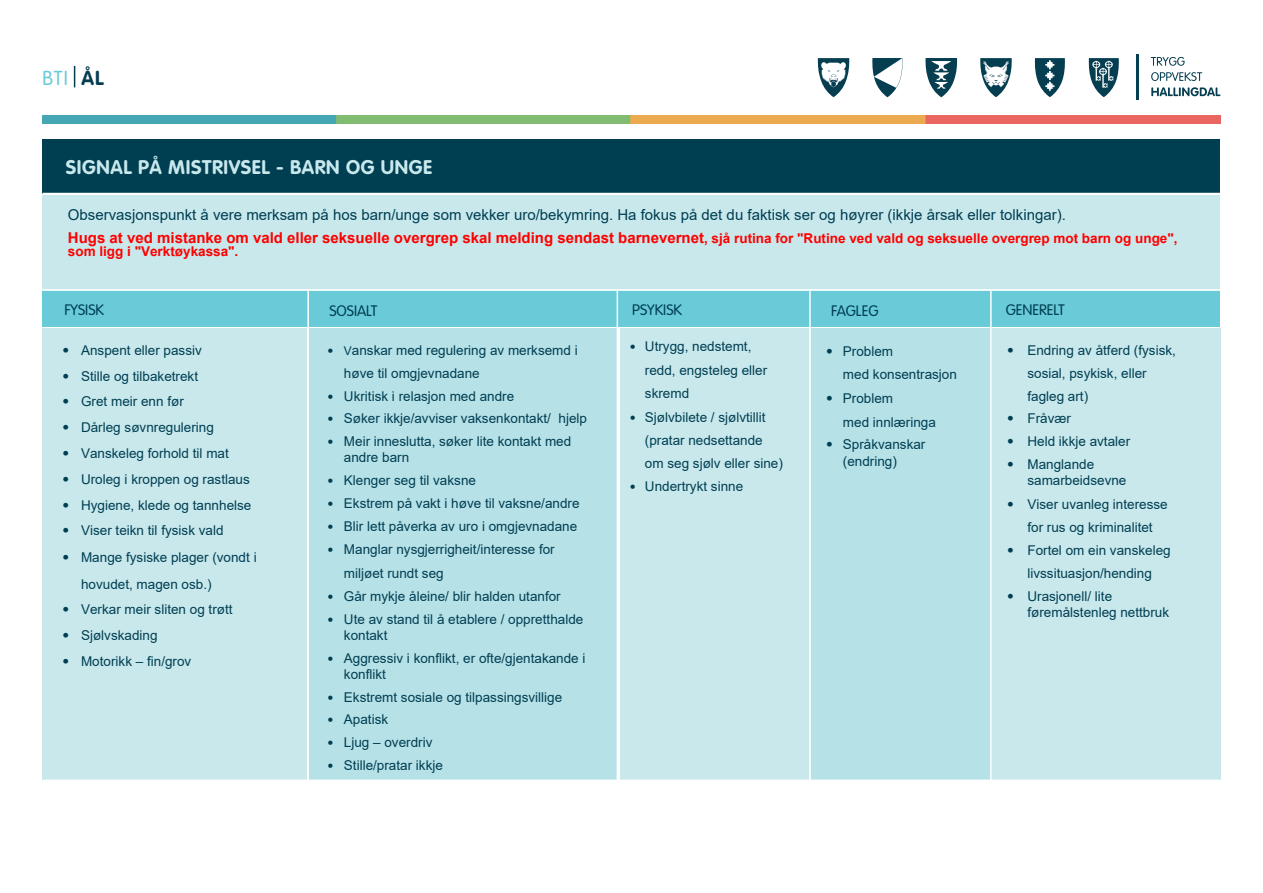
<style>
.page{position:relative;width:1263px;height:893px;background:#fff}
.page>*{position:absolute;margin:0;border:0;box-sizing:border-box;transform-origin:0 0}
.t1{font:300 19.95px "VAG Rounded";color:#6acbd8}
.t2{font:700 19.5px "VAG Rounded";letter-spacing:.03em;color:#c8e8ec}
.t3{font:15px/23.5px "Arial";color:#003e52}
.t4{font:300 15px "VAG Rounded";color:#003e52}
.t5{font:13.5px/16.2px "Arial";color:#003e52}
.t6{font:700 13.5px "Arial";color:#f00}
.s1{font-weight:700;color:#083d50}
.s2{font-weight:700;color:#f00}
.s3{font-weight:700;font-size:13.5px;color:#f00}
.s4{font-family:"VAG Rounded";font-weight:300}
.s5{font-family:"VAG Rounded";font-weight:300;font-size:12px}
.s6{font-size:12px}
</style>
<div class="page">
<div style="left:43px;top:291px;width:1177px;height:35px;background:#6acbd8"></div>
<div style="left:43px;top:328px;width:264px;height:453px;background:#c8e8ec"></div>
<div style="left:620px;top:328px;width:195px;height:452px;background:#c8e8ec"></div>
<div style="left:989px;top:328px;width:231px;height:453px;background:#c8e8ec"></div>
<div style="left:308px;top:328px;width:309px;height:453px;background:#b6e1e7"></div>
<div style="left:811px;top:328px;width:180px;height:453px;background:#b6e1e7"></div>
<hr style="left:617px;top:276px;width:1px;height:617px;background:#fff">
<hr style="left:990px;top:253px;width:2px;height:640px;background:#fff">
<hr style="left:307px;top:279px;width:2px;height:614px;background:#fff">
<hr style="left:809px;top:275px;width:2px;height:618px;background:#fff">
<div style="left:43px;top:139px;width:1177px;height:55px;background:#003e52"></div>
<div style="left:43px;top:196px;width:1177px;height:95px;background:#c8e8ec"></div>
<hr style="left:43px;top:193px;width:1177px;height:1px;background:#fff">
<hr style="left:43px;top:289px;width:1177px;height:2px;background:#fff">
<hr style="left:43px;top:780px;width:1177px;height:1px;background:#fff">
<img style="left:43px;top:116px;width:1177px;height:7px">
<hr style="left:1136px;top:54px;width:2px;height:45px;background:#053e51">
<svg style="left:1151px;top:57px;width:33px;height:9px"></svg>
<svg style="left:1151px;top:72px;width:51px;height:9px"></svg>
<svg style="left:1151px;top:87px;width:69px;height:9px"></svg>
<svg style="left:1088px;top:58px;width:31px;height:39px"></svg>
<svg style="left:1034px;top:58px;width:31px;height:39px"></svg>
<svg style="left:980px;top:58px;width:32px;height:39px"></svg>
<svg style="left:925px;top:58px;width:32px;height:39px"></svg>
<svg style="left:872px;top:58px;width:31px;height:39px"></svg>
<svg style="left:818px;top:58px;width:31px;height:39px"></svg>
<svg style="left:74px;top:66px;width:1px;height:21px"></svg>
<p class="t1" style="left:43px;top:66px;width:63px">BTI <span class="s1">ÅL</span></p>
<p class="t2" style="left:66px;top:156px;width:368px">SIGNAL PÅ MISTRIVSEL - BARN OG UNGE</p>
<p class="t3" style="left:68px;top:202px;width:1111px">Observasjonspunkt å vere merksam på hos barn/unge som vekker uro/bekymring. Ha fokus på det du faktisk ser og høyrer (ikkje årsak eller tolkingar).<br><span class="s2">Hugs at ved mistanke om vald eller seksuelle overgrep skal melding sendast barnevernet</span><span class="s3">, sjå rutina for "Rutine ved vald og seksuelle overgrep mot barn og unge",</span></p>
<p class="t6" style="left:68px;top:242px;width:172px">som ligg i "Verktøykassa".</p>
<p class="t4" style="left:64px;top:301px;width:41px">FYSISK</p>
<p class="t4" style="left:329px;top:302px;width:50px">SOSIALT</p>
<p class="t4" style="left:632px;top:301px;width:51px">PSYKISK</p>
<p class="t4" style="left:831px;top:302px;width:49px">FAGLEG</p>
<p class="t4" style="left:1006px;top:301px;width:60px">GENERELT</p>
<p class="t5" style="left:63px;top:342px;width:141px"><span class="s4">•</span> Anspent eller passiv</p>
<p class="t5" style="left:63px;top:368px;width:137px"><span class="s4">•</span> Stille og tilbaketrekt</p>
<p class="t5" style="left:63px;top:393px;width:123px"><span class="s4">•</span> Gret meir enn før</p>
<p class="t5" style="left:63px;top:419px;width:153px"><span class="s4">•</span> Dårleg søvnregulering</p>
<p class="t5" style="left:63px;top:445px;width:168px"><span class="s4">•</span> Vanskeleg forhold til mat</p>
<p class="t5" style="left:63px;top:471px;width:189px"><span class="s4">•</span> Uroleg i kroppen og rastlaus</p>
<p class="t5" style="left:63px;top:497px;width:190px"><span class="s4">•</span> Hygiene, klede og tannhelse</p>
<p class="t5" style="left:63px;top:522px;width:163px"><span class="s4">•</span> Viser teikn til fysisk vald</p>
<p class="t5" style="left:81px;top:544px;width:177px;line-height:26.2px;text-indent:-19px"><span class="s4">•</span> Mange fysiske plager (vondt i hovudet, magen osb.)</p>
<p class="t5" style="left:63px;top:601px;width:172px"><span class="s4">•</span> Verkar meir sliten og trøtt</p>
<p class="t5" style="left:63px;top:627px;width:97px"><span class="s4">•</span> Sjølvskading</p>
<p class="t5" style="left:63px;top:653px;width:130px"><span class="s4">•</span> Motorikk – fin/grov</p>
<p class="t5" style="left:645px;top:334px;width:124px;line-height:23.7px;text-indent:-15px"><span class="s5">•</span> Utrygg, nedstemt, redd, engsteleg eller skremd</p>
<p class="t5" style="left:645px;top:405px;width:140px;line-height:23.2px;text-indent:-15px"><span class="s5">•</span> Sjølvbilete / sjølvtillit (pratar nedsettande om seg sjølv eller sine)</p>
<p class="t5" style="left:630px;top:478px;width:115px"><span class="s5">•</span> Undertrykt sinne</p>
<p class="t5" style="left:1027px;top:339px;width:150px;line-height:22.8px;text-indent:-20px"><span class="s4">•</span> Endring av åtferd (fysisk, sosial, psykisk, eller fagleg art)</p>
<p class="t5" style="left:1007px;top:410px;width:65px"><span class="s4">•</span> Fråvær</p>
<p class="t5" style="left:1007px;top:433px;width:125px"><span class="s4">•</span> Held ikkje avtaler</p>
<p class="t5" style="left:1027px;top:456px;width:101px;text-indent:-20px"><span class="s4">•</span> Manglande samarbeidsevne</p>
<p class="t5" style="left:1007px;top:492px;width:162px;line-height:22.8px;text-align:center"><span class="s4">•</span> Viser uvanleg interesse for rus og kriminalitet</p>
<p class="t5" style="left:1007px;top:539px;width:165px;line-height:22.8px;text-align:center"><span class="s4">•</span> Fortel om ein vanskeleg livssituasjon/hending</p>
<p class="t5" style="left:1027px;top:588px;width:143px;text-indent:-20px"><span class="s4">•</span> Urasjonell/ lite føremålstenleg nettbruk</p>
<p class="t5" style="left:344px;top:339px;width:235px;line-height:22.8px;text-indent:-16px"><span class="s5">•</span> <span class="s6">V</span>anskar med regulering av merksemd i høve til omgjevnadane</p>
<p class="t5" style="left:327px;top:388px;width:188px"><span class="s5">•</span> Ukritisk i relasjon med andre</p>
<p class="t5" style="left:327px;top:410px;width:261px"><span class="s5">•</span> Søker ikkje/avviser vaksenkontakt/ hjelp</p>
<p class="t5" style="left:344px;top:433px;width:229px;text-indent:-16px"><span class="s5">•</span> Meir inneslutta, søker lite kontakt med andre barn</p>
<p class="t5" style="left:327px;top:472px;width:150px"><span class="s5">•</span> Klenger seg til vaksne</p>
<p class="t5" style="left:327px;top:495px;width:254px"><span class="s5">•</span> Ekstrem på vakt i høve til vaksne/andre</p>
<p class="t5" style="left:327px;top:518px;width:251px"><span class="s5">•</span> Blir lett påverka av uro i omgjevnadane</p>
<p class="t5" style="left:344px;top:538px;width:212px;line-height:23.7px;text-indent:-16px"><span class="s5">•</span> Manglar nysgjerrigheit/interesse for miljøet rundt seg</p>
<p class="t5" style="left:327px;top:588px;width:235px"><span class="s5">•</span> Går mykje åleine/ blir halden utanfor</p>
<p class="t5" style="left:344px;top:611px;width:241px;text-indent:-16px"><span class="s5">•</span> Ute av stand til å etablere / oppretthalde kontakt</p>
<p class="t5" style="left:344px;top:650px;width:243px;text-indent:-17px"><span class="s5">•</span> Aggressiv i konflikt, er ofte/gjentakande i konflikt</p>
<p class="t5" style="left:327px;top:689px;width:236px"><span class="s5">•</span> Ekstremt sosiale og tilpassingsvillige</p>
<p class="t5" style="left:327px;top:711px;width:62px"><span class="s5">•</span> Apatisk</p>
<p class="t5" style="left:327px;top:734px;width:107px"><span class="s5">•</span> Ljug – overdriv</p>
<p class="t5" style="left:327px;top:757px;width:117px"><span class="s5">•</span> Stille/pratar ikkje</p>
<p class="t5" style="left:843px;top:339px;width:116px;line-height:23.7px;text-indent:-17px"><span class="s4">•</span> Problem<br>med konsentrasjon</p>
<p class="t5" style="left:843px;top:386px;width:95px;line-height:23.7px;text-indent:-17px"><span class="s4">•</span> Problem<br>med innlæringa</p>
<p class="t5" style="left:843px;top:436px;width:84px;text-indent:-17px"><span class="s4">•</span> Språkvanskar (endring)</p>
</div>
